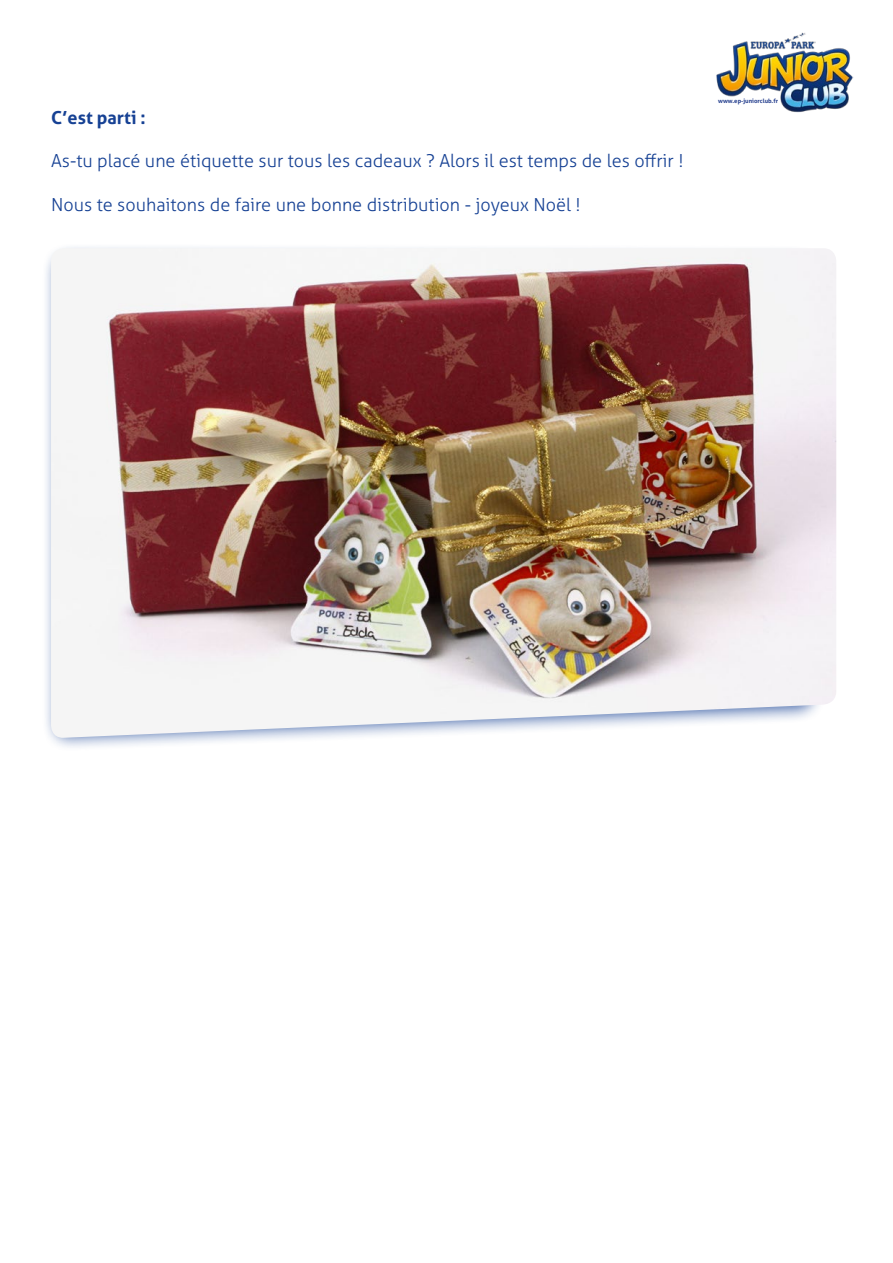
<style>
.page{position:relative;width:893px;height:1263px;background:#fff}
.page>*{position:absolute;margin:0;border:0;box-sizing:border-box;transform-origin:0 0}
.t1{font:300 18px "Aller";color:#164194}
.t2{font:700 18px "Aller";color:#164194}
.t3{font:700 6px "Aller";color:#253f8e}
</style>
<div class="page">
<img style="left:716px;top:32px;width:138px;height:81px">
<div style="left:42px;top:243px;width:784px;height:508px;background:#164194;opacity:.75"></div>
<img style="left:51px;top:248px;width:785px;height:490px">
<p class="t2" style="left:51px;top:107px;width:96px">C’est parti :</p>
<p class="t1" style="left:51px;top:150px;width:634px">As-tu placé une étiquette sur tous les cadeaux ? Alors il est temps de les offrir !</p>
<p class="t1" style="left:51px;top:193px;width:531px">Nous te souhaitons de faire une bonne distribution - joyeux Noël !</p>
<p class="t3" style="left:718px;top:97px;width:61px">www.ep-juniorclub.fr</p>
</div>
